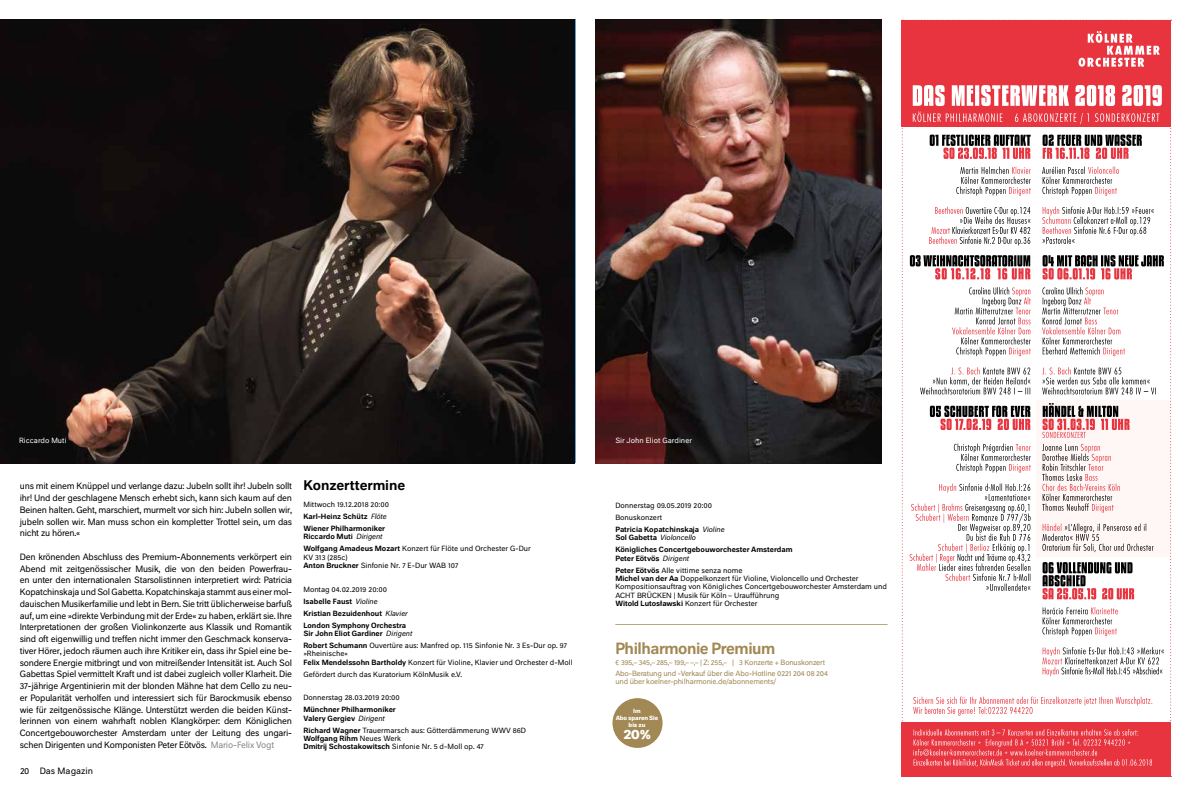
<style>
.page{position:relative;width:1191px;height:794px;background:#fff}
.page>*{position:absolute;margin:0;border:0;box-sizing:border-box;transform-origin:0 0}
.t1{font:500 15px "Neutral BP";letter-spacing:-.03em;color:#a28854}
.t2{font:700 13.1px "Neutral BP";color:#fff}
.t3{font:500 13px "Neutral BP";letter-spacing:-.005em;color:#000}
.t4{font:8.5px/11.7px "Neutral BP";letter-spacing:-.025em;color:#000;text-align:justify}
.t5{font:8.5px "Neutral BP";color:#000}
.t6{font:7px/8.4px "Neutral BP";color:#000}
.t7{font:500 7px/12px "Neutral BP";color:#000}
.t8{font:7px/10.8px "Neutral BP";letter-spacing:-.025em;color:#9c8351}
.t9{font:7px "Neutral BP";letter-spacing:-.025em;color:#a28854}
.t10{font:7px "Neutral BP";color:#fff}
.t11{font:700 5.6px/6.8px "Neutral BP";letter-spacing:-.02em;color:#fff;text-align:center}
.s1{color:#878787}
.s2{font-weight:400}
.s3{font-weight:400;font-style:italic}
.s4{font-weight:500}
.s5{font-style:italic}
</style>
<div class="page">
<img style="left:0;top:20px;width:575px;height:443px">
<div style="left:612px;top:698px;width:50px;height:50px;background:#a28854;border-radius:50%"></div>
<hr style="left:615px;top:624px;width:272px;height:1px;background:#bba680">
<img style="left:595px;top:20px;width:287px;height:443px">
<svg style="left:901px;top:20px;width:271px;height:757px"></svg>
<p class="t10" style="left:19px;top:435px;width:49px">Riccardo Muti</p>
<p class="t4" style="left:20px;top:479px;width:274px">uns mit einem Knüppel und verlange dazu: Jubeln sollt ihr! Jubeln sollt ihr! Und der geschlagene Mensch erhebt sich, kann sich kaum auf den Beinen halten. Geht, marschiert, murmelt vor sich hin: Jubeln sollen wir, jubeln sollen wir. Man muss schon ein kompletter Trottel sein, um das nicht zu hören.«</p>
<p class="t4" style="left:20px;top:550px;width:274px">Den krönenden Abschluss des Premium-Abonnements verkörpert ein Abend mit zeitgenössischer Musik, die von den beiden Powerfrau&shy;en unter den internationalen Starsolistinnen interpretiert wird: Patricia Kopatchinskaja und Sol Gabetta. Kopatchinskaja stammt aus einer mol&shy;dauischen Musikerfamilie und lebt in Bern. Sie tritt üblicherweise barfuß auf, um eine »direkte Verbindung mit der Erde« zu haben, erklärt sie. Ihre Interpretationen der großen Violinkonzerte aus Klassik und Romantik sind oft eigenwillig und treffen nicht immer den Geschmack konserva&shy;tiver Hörer, jedoch räumen auch ihre Kritiker ein, dass ihr Spiel eine be&shy;sondere Energie mitbringt und von mitreißender Intensität ist. Auch Sol Gabettas Spiel vermittelt Kraft und ist dabei zugleich voller Klarheit. Die 37-jährige Argentinierin mit der blonden Mähne hat dem Cello zu neu&shy;er Popularität verholfen und interessiert sich für Barockmusik ebenso wie für zeitgenössische Klänge. Unterstützt werden die beiden Künst&shy;lerinnen von einem wahrhaft noblen Klangkörper: dem Königlichen Concertgebouworchester Amsterdam unter der Leitung des ungari&shy;schen Dirigenten und Komponisten Peter Eötvös. <span class="s1">Mario-Felix Vogt</span></p>
<p class="t5" style="left:20px;top:764px;width:75px">20 Das Magazin</p>
<h3 class="t3" style="left:303px;top:474px;width:103px">Konzerttermine</h3>
<p class="t7" style="left:303px;top:498px;width:87px"><span class="s2">Mittwoch 19.12.2018 20:00<br></span>Karl-Heinz Schütz <span class="s3">Flöte<br></span>Wiener Philharmoniker</p>
<p class="t7" style="left:303px;top:530px;width:229px">Riccardo Muti <span class="s3">Dirigent<br></span>Wolfgang Amadeus Mozart <span class="s2">Konzert für Flöte und Orchester G-Dur</span></p>
<p class="t6" style="left:303px;top:552px;width:157px">KV 313 (285c)<br><span class="s4">Anton Bruckner</span> Sinfonie Nr. 7 E-Dur WAB 107</p>
<p class="t7" style="left:303px;top:582px;width:106px"><span class="s2">Montag 04.02.2019 20:00<br></span>Isabelle Faust <span class="s3">Violine<br></span>Kristian Bezuidenhout <span class="s3">Klavier<br></span>London Symphony Orchestra</p>
<p class="t6" style="left:303px;top:627px;width:265px;line-height:12px"><span class="s4">Sir John Eliot Gardiner</span> <span class="s5">Dirigent<br></span><span class="s4">Robert Schumann</span> Ouvertüre aus: Manfred op. 115 Sinfonie Nr. 3 Es-Dur op. 97</p>
<p class="t6" style="left:303px;top:649px;width:271px">»Rheinische«<br><span class="s4">Felix Mendelssohn Bartholdy</span> Konzert für Violine, Klavier und Orchester d-Moll</p>
<p class="t6" style="left:303px;top:669px;width:160px">Gefördert durch das Kuratorium KölnMusik e.V.</p>
<p class="t6" style="left:303px;top:693px;width:98px">Donnerstag 28.03.2019 20:00</p>
<p class="t7" style="left:303px;top:705px;width:94px;line-height:8.4px">Münchner Philharmoniker<br>Valery Gergiev <span class="s3">Dirigent</span></p>
<p class="t6" style="left:303px;top:725px;width:224px"><span class="s4">Richard Wagner</span> Trauermarsch aus: Götterdämmerung WWV 86D<br><span class="s4">Wolfgang Rihm</span> Neues Werk<br><span class="s4">Dmitrij Schostakowitsch</span> Sinfonie Nr. 5 d-Moll op. 47</p>
<p class="t10" style="left:615px;top:435px;width:78px">Sir John Eliot Gardiner</p>
<p class="t6" style="left:615px;top:498px;width:111px;line-height:12px">Donnerstag 09.05.2019 20:00<br>Bonuskonzert<br><span class="s4">Patricia Kopatchinskaja</span> <span class="s5">Violine</span></p>
<p class="t7" style="left:615px;top:531px;width:179px">Sol Gabetta <span class="s3">Violoncello<br></span>Königliches Concertgebouworchester Amsterdam</p>
<p class="t7" style="left:615px;top:551px;width:129px">Peter Eötvös <span class="s3">Dirigent<br></span>Peter Eötvös <span class="s2">Alle vittime senza nome</span></p>
<p class="t6" style="left:615px;top:573px;width:273px"><span class="s4">Michel van der Aa</span> Doppelkonzert für Violine, Violoncello und Orchester Kompositionsauftrag von Königliches Concertgebouworchester Amsterdam und ACHT BRÜCKEN | Musik für Köln – Uraufführung<br><span class="s4">Witold Lutosławski</span> Konzert für Orchester</p>
<h1 class="t1" style="left:615px;top:636px;width:162px">Philharmonie Premium</h1>
<p class="t8" style="left:615px;top:656px;width:214px">€ 395,– 345,– 285,– 199,– –,– | Z: 255,– | 3 Konzerte + Bonuskonzert<br>Abo-Beratung und -Verkauf über die Abo-Hotline 0221 204 08 204</p>
<p class="t9" style="left:615px;top:676px;width:162px">und über koelner-philharmonie.de/abonnements/</p>
<p class="t11" style="left:615px;top:707px;width:44px">Im<br>Abo sparen Sie bis zu</p>
<h2 class="t2" style="left:623px;top:723px;width:29px">20%</h2>
</div>
